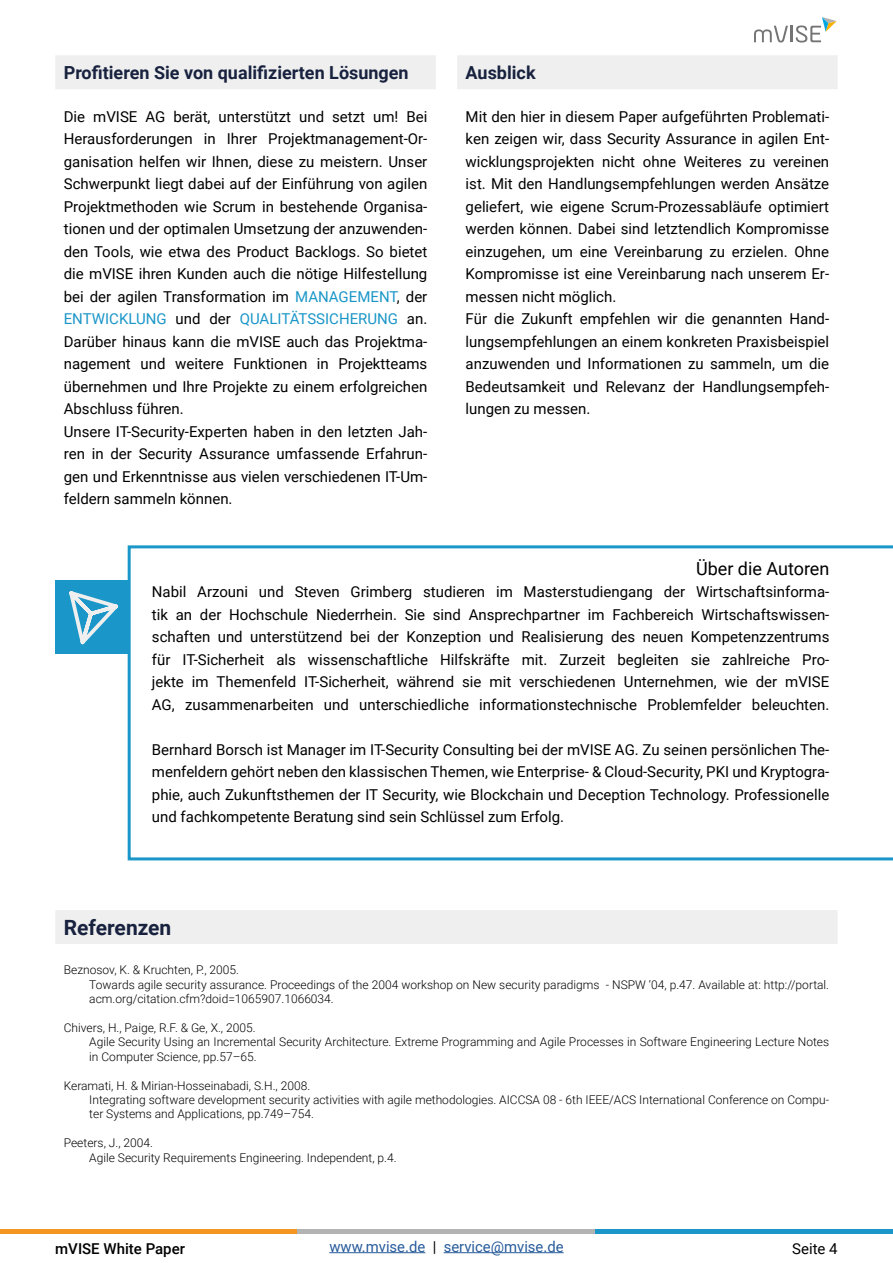
<style>
.page{position:relative;width:893px;height:1263px;background:#fff}
.page>*{position:absolute;margin:0;border:0;box-sizing:border-box;transform-origin:0 0}
.t1{font:700 21px "Roboto";color:#18223f}
.t2{font:700 18px "Roboto";color:#18223f}
.t3{font:18px "Roboto";color:#000}
.t4{font:15px/22.5px "Roboto";color:#000}
.t5{font:15px "Roboto";color:#275b9b}
.t6{font:500 15px "Roboto";color:#000}
.t7{font:300 12px/14.4px "Roboto";color:#000}
.s1{color:#1b96c8}
.s2{color:#000}
</style>
<div class="page">
<svg style="left:754px;top:17px;width:83px;height:26px"></svg>
<div style="left:55px;top:55px;width:381px;height:34px;background:#eeefee"></div>
<hr style="left:0;top:1229px;width:298px;height:4px;background:#f49522">
<hr style="left:298px;top:1229px;width:297px;height:4px;background:#b3b3b3">
<hr style="left:595px;top:1229px;width:298px;height:4px;background:#1b96c8">
<hr style="left:329px;top:1252px;width:96px;height:1px;background:#275b9b">
<hr style="left:444px;top:1252px;width:120px;height:1px;background:#275b9b">
<div style="left:55px;top:910px;width:783px;height:34px;background:#eeefee"></div>
<div style="left:457px;top:55px;width:381px;height:34px;background:#eeefee"></div>
<div style="left:55px;top:580px;width:456px;height:74px;background:#1b96c8"></div>
<svg style="left:127px;top:545px;width:766px;height:316px"></svg>
<svg style="left:69px;top:588px;width:60px;height:69px"></svg>
<p class="t2" style="left:64px;top:60px;width:346px">Profitieren Sie von qualifizierten Lösungen</p>
<p class="t4" style="left:64px;top:105px;width:365px">Die mVISE AG berät, unterstützt und setzt um! Bei Herausforderungen in Ihrer Projektmanagement-Or&shy;ganisation helfen wir Ihnen, diese zu meistern. Unser Schwerpunkt liegt dabei auf der Einführung von agilen Projektmethoden wie Scrum in bestehende Organisa&shy;tionen und der optimalen Umsetzung der anzuwenden&shy;den Tools, wie etwa des Product Backlogs. So bietet die mVISE ihren Kunden auch die nötige Hilfestellung bei der agilen Transformation im <span class="s1">MANAGEMENT</span>, der <span class="s1">ENTWICKLUNG</span> und der <span class="s1">QUALITÄTSSICHERUNG</span> an.<br>Darüber hinaus kann die mVISE auch das Projektma&shy;nagement und weitere Funktionen in Projektteams übernehmen und Ihre Projekte zu einem erfolgreichen Abschluss führen.<br>Unsere IT-Security-Experten haben in den letzten Jah&shy;ren in der Security Assurance umfassende Erfahrun&shy;gen und Erkenntnisse aus vielen verschiedenen IT-Um&shy;feldern sammeln können.</p>
<p class="t2" style="left:466px;top:60px;width:72px">Ausblick</p>
<p class="t4" style="left:466px;top:105px;width:365px">Mit den hier in diesem Paper aufgeführten Problemati&shy;ken zeigen wir, dass Security Assurance in agilen Ent&shy;wicklungsprojekten nicht ohne Weiteres zu vereinen ist. Mit den Handlungsempfehlungen werden Ansätze geliefert, wie eigene Scrum-Prozessabläufe optimiert werden können. Dabei sind letztendlich Kompromisse einzugehen, um eine Vereinbarung zu erzielen. Ohne Kompromisse ist eine Vereinbarung nach unserem Er&shy;messen nicht möglich.<br>Für die Zukunft empfehlen wir die genannten Hand&shy;lungsempfehlungen an einem konkreten Praxisbeispiel anzuwenden und Informationen zu sammeln, um die Bedeutsamkeit und Relevanz der Handlungsempfeh&shy;lungen zu messen.</p>
<p class="t3" style="left:696px;top:556px;width:135px">Über die Autoren</p>
<p class="t4" style="left:152px;top:580px;width:679px;text-align:justify">Nabil Arzouni und Steven Grimberg studieren im Masterstudiengang der Wirtschaftsinforma&shy;tik an der Hochschule Niederrhein. Sie sind Ansprechpartner im Fachbereich Wirtschaftswissen&shy;schaften und unterstützend bei der Konzeption und Realisierung des neuen Kompetenzzentrums für IT-Sicherheit als wissenschaftliche Hilfskräfte mit. Zurzeit begleiten sie zahlreiche Pro&shy;jekte im Themenfeld IT-Sicherheit, während sie mit verschiedenen Unternehmen, wie der mVISE AG, zusammenarbeiten und unterschiedliche informationstechnische Problemfelder beleuchten.</p>
<p class="t4" style="left:152px;top:737px;width:679px;text-align:justify">Bernhard Borsch ist Manager im IT-Security Consulting bei der mVISE AG. Zu seinen persönlichen The&shy;menfeldern gehört neben den klassischen Themen, wie Enterprise- &amp; Cloud-Security, PKI und Kryptogra&shy;phie, auch Zukunftsthemen der IT Security, wie Blockchain und Deception Technology. Professionelle und fachkompetente Beratung sind sein Schlüssel zum Erfolg.</p>
<h1 class="t1" style="left:64px;top:913px;width:109px">Referenzen</h1>
<p class="t7" style="left:89px;top:962px;width:741px;text-indent:-26px">Beznosov, K. &amp; Kruchten, P., 2005.<br>Towards agile security assurance. Proceedings of the 2004 workshop on New security paradigms - NSPW ’04, p.47. Available at: http://portal. acm.org/citation.cfm?doid=1065907.1066034.</p>
<p class="t7" style="left:89px;top:1020px;width:741px;text-indent:-26px">Chivers, H., Paige, R.F. &amp; Ge, X., 2005.<br>Agile Security Using an Incremental Security Architecture. Extreme Programming and Agile Processes in Software Engineering Lecture Notes in Computer Science, pp.57–65.</p>
<p class="t7" style="left:89px;top:1077px;width:741px;text-indent:-26px">Keramati, H. &amp; Mirian-Hosseinabadi, S.H., 2008.<br>Integrating software development security activities with agile methodologies. AICCSA 08 - 6th IEEE/ACS International Conference on Compu&shy;ter Systems and Applications, pp.749–754.</p>
<p class="t7" style="left:89px;top:1135px;width:309px;text-indent:-26px">Peeters, J., 2004.<br>Agile Security Requirements Engineering. Independent, p.4.</p>
<p class="t6" style="left:55px;top:1238px;width:131px">mVISE White Paper</p>
<p class="t5" style="left:329px;top:1236px;width:236px">www.mvise.de <span class="s2">|</span> service@mvise.de</p>
<p class="t4" style="left:792px;top:1236px;width:47px">Seite 4</p>
</div>
